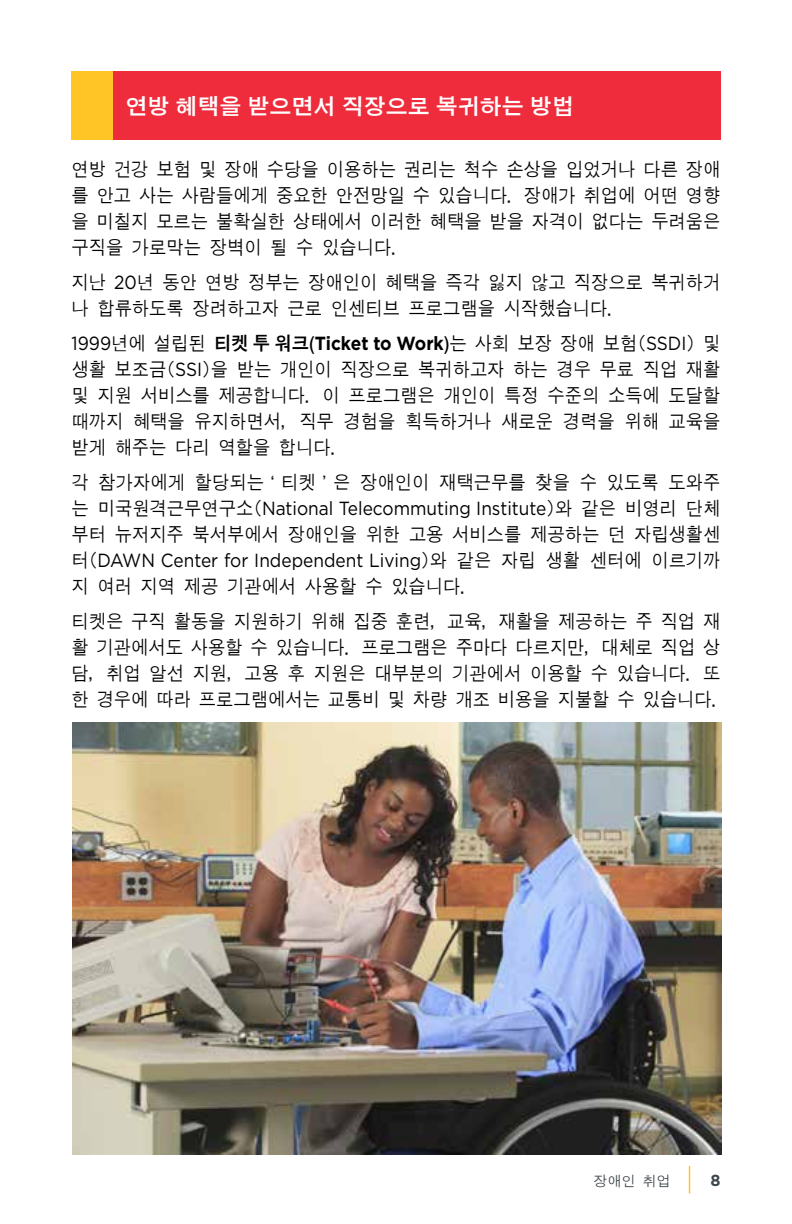
<style>
.page{position:relative;width:792px;height:1224px;background:#fff}
.page>*{position:absolute;margin:0;border:0;box-sizing:border-box;transform-origin:0 0}
.t1{font:22px "DFK Hei Bd MAC KSC H";color:#fff}
.t2{font:19px/26px "DFK Gothic Md WIN KSC H";color:#000;text-align:justify;scale:.91 1}
.t3{font:19px "Gotham";color:#000;scale:.91 1}
.t4{font:700 16px "Gotham";color:#3d464c}
.t5{font:14px "DFK Gothic Md WIN KSC H";color:#3d464c}
.s1{font-family:"Gotham"}
.s2{font-family:"DFK Hei Bd MAC KSC H"}
.s3{font-family:"Gotham";font-weight:700}
.s4{font-family:"DFK Gothic Md WIN KSC H"}
</style>
<div class="page">
<svg style="left:689px;top:1166px;width:1px;height:28px"></svg>
<div style="left:71px;top:71px;width:43px;height:69px;background:#ffc426"></div>
<div style="left:113px;top:71px;width:608px;height:69px;background:#ee2c3c"></div>
<img style="left:72px;top:722px;width:649px;height:433px">
<p class="t1" style="left:125px;top:95px;width:450px">연방 혜택을 받으면서 직장으로 복귀하는 방법</p>
<p class="t2" style="left:71px;top:156px;width:715px">연방 건강 보험 및 장애 수당을 이용하는 권리는 척수 손상을 입었거나 다른 장애 를 안고 사는 사람들에게 중요한 안전망일 수 있습니다. 장애가 취업에 어떤 영향 을 미칠지 모르는 불확실한 상태에서 이러한 혜택을 받을 자격이 없다는 두려움은 구직을 가로막는 장벽이 될 수 있습니다.</p>
<p class="t2" style="left:71px;top:269px;width:715px">지난 <span class="s1">20</span>년 동안 연방 정부는 장애인이 혜택을 즉각 잃지 않고 직장으로 복귀하거 나 합류하도록 장려하고자 근로 인센티브 프로그램을 시작했습니다.</p>
<p class="t2" style="left:71px;top:330px;width:715px"><span class="s1">1999</span>년에 설립된 <span class="s2">티켓 투 워크(</span><span class="s3">Ticket to Work</span><span class="s2">)</span>는 사회 보장 장애 보험(<span class="s1">SSDI</span>) 및 생활 보조금(<span class="s1">SSI</span>)을 받는 개인이 직장으로 복귀하고자 하는 경우 무료 직업 재활 및 지원 서비스를 제공합니다. 이 프로그램은 개인이 특정 수준의 소득에 도달할 때까지 혜택을 유지하면서, 직무 경험을 획득하거나 새로운 경력을 위해 교육을 받게 해주는 다리 역할을 합니다.</p>
<p class="t2" style="left:71px;top:469px;width:715px">각 참가자에게 할당되는‘티켓’은 장애인이 재택근무를 찾을 수 있도록 도와주</p>
<p class="t3" style="left:71px;top:496px;width:715px"><span class="s4">는 미국원격근무연구소(</span>National Telecommuting Institute<span class="s4">)와 같은 비영리 단체</span></p>
<p class="t2" style="left:71px;top:521px;width:715px">부터 뉴저지주 북서부에서 장애인을 위한 고용 서비스를 제공하는 던 자립생활센</p>
<p class="t3" style="left:71px;top:548px;width:715px"><span class="s4">터(</span>DAWN Center for Independent Living<span class="s4">)와 같은 자립 생활 센터에 이르기까</span></p>
<p class="t2" style="left:71px;top:568px;width:715px;line-height:35px">지 여러 지역 제공 기관에서 사용할 수 있습니다.<br>티켓은 구직 활동을 지원하기 위해 집중 훈련, 교육, 재활을 제공하는 주 직업 재</p>
<p class="t2" style="left:71px;top:634px;width:715px">활 기관에서도 사용할 수 있습니다. 프로그램은 주마다 다르지만, 대체로 직업 상 담, 취업 알선 지원, 고용 후 지원은 대부분의 기관에서 이용할 수 있습니다. 또 한 경우에 따라 프로그램에서는 교통비 및 차량 개조 비용을 지불할 수 있습니다.</p>
<p class="t5" style="left:594px;top:1174px;width:78px">장애인 취업</p>
<p class="t4" style="left:710px;top:1170px;width:12px">8</p>
</div>
